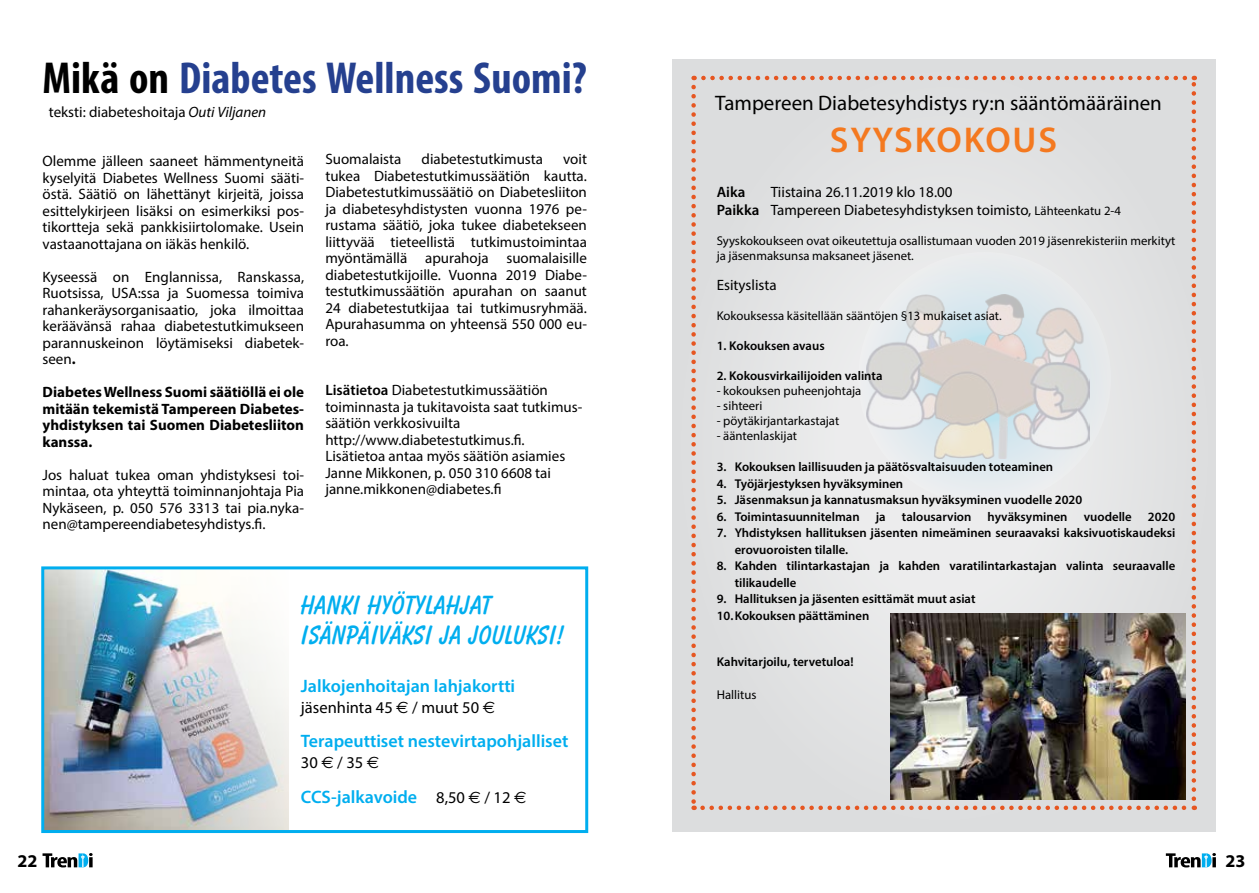
<style>
.page{position:relative;width:1259px;height:893px;background:#fff}
.page>*{position:absolute;margin:0;border:0;box-sizing:border-box;transform-origin:0 0}
.t1{font:700 condensed 45px "Myriad Pro";color:#25408f}
.t2{font:600 36px "Myriad Pro";letter-spacing:.05em;color:#f47920}
.t3{font:700 27px/30px "Balloon BT";color:#00aeef}
.t4{font:21px "Myriad Pro";color:#000}
.t5{font:600 18px "Myriad Pro";color:#00aeef}
.t6{font:700 18px "Myriad Pro";color:#000}
.t7{font:16.5px "Myriad Pro";color:#000}
.t8{font:15px/16.5px "Myriad Pro";color:#000;text-align:justify}
.t9{font:700 15px/16.5px "Myriad Pro";color:#000;text-align:justify}
.t10{font:600 15px "Myriad Pro";color:#000}
.t11{font:600 12.75px/16.5px "Myriad Pro";color:#000}
.t12{font:12.75px/15px "Myriad Pro";color:#000}
.s1{color:#000}
.s2{font-style:italic}
.s3{font-weight:700}
.s4{font-weight:600}
.s5{font-family:"Euro Sans"}
.s6{font-weight:400;font-size:16.5px;color:#000}
.s7{font-family:"Euro Sans";font-weight:400;font-size:16.5px;color:#000}
.s8{font-size:12.75px}
</style>
<div class="page">
<svg style="left:43px;top:853px;width:50px;height:14px"></svg>
<svg style="left:1165px;top:853px;width:51px;height:14px"></svg>
<img style="left:45px;top:570px;width:243px;height:259px">
<div style="left:672px;top:60px;width:544px;height:772px;background:#dcddde"></div>
<img style="left:890px;top:613px;width:296px;height:187px">
<div style="left:858px;top:252px;width:253px;height:253px;background:#e7ebef;border-radius:50%"></div>
<img style="left:866px;top:294px;width:223px;height:165px">
<svg style="left:691px;top:87px;width:5px;height:723px"></svg>
<svg style="left:702px;top:806px;width:492px;height:4px"></svg>
<svg style="left:1191px;top:76px;width:5px;height:723px"></svg>
<svg style="left:693px;top:76px;width:492px;height:4px"></svg>
<div style="left:41px;top:566px;width:547px;height:267px;border:3px solid #00aeef"></div>
<h1 class="t1" style="left:43px;top:50px;width:546px"><span class="s1">Mikä on</span> Diabetes Wellness Suomi?</h1>
<p class="t8" style="left:49px;top:104px;width:219px">teksti: diabeteshoitaja <span class="s2">Outi Viljanen</span></p>
<p class="t8" style="left:43px;top:153px;width:263px">Olemme jälleen saaneet hämmentyneitä kyselyitä Diabetes Wellness Suomi sääti&shy;östä. Säätiö on lähettänyt kirjeitä, joissa esittelykirjeen lisäksi on esimerkiksi pos&shy;tikortteja sekä pankkisiirtolomake. Usein vastaanottajana on iäkäs henkilö.</p>
<p class="t8" style="left:43px;top:268px;width:263px">Kyseessä on Englannissa, Ranskassa, Ruotsissa, USA:ssa ja Suomessa toimiva rahankeräysorganisaatio, joka ilmoittaa keräävänsä rahaa diabetestutkimukseen parannuskeinon löytämiseksi diabetek&shy;seen<span class="s3">.</span></p>
<p class="t9" style="left:43px;top:384px;width:263px">Diabetes Wellness Suomi säätiöllä ei ole mitään tekemistä Tampereen Diabetes&shy;yhdistyksen tai Suomen Diabetesliiton kanssa.</p>
<p class="t8" style="left:43px;top:466px;width:263px">Jos haluat tukea oman yhdistyksesi toi&shy;mintaa, ota yhteyttä toiminnanjohtaja Pia Nykäseen, p. 050 576 3313 tai pia.nyka&shy;nen@tampereendiabetesyhdistys.fi.</p>
<p class="t8" style="left:325px;top:151px;width:78px">Suomalaista</p>
<p class="t8" style="left:421px;top:151px;width:123px">diabetestutkimusta</p>
<p class="t8" style="left:325px;top:151px;width:263px;text-indent:238px">voit tukea Diabetestutkimussäätiön kautta.<br>Diabetestutkimussäätiö on Diabetesliiton ja diabetesyhdistysten vuonna 1976 pe&shy;rustama säätiö, joka tukee diabetekseen liittyvää tieteellistä tutkimustoimintaa myöntämällä apurahoja suomalaisille diabetestutkijoille. Vuonna 2019 Diabe&shy;testutkimussäätiön apurahan on saanut 24 diabetestutkijaa tai tutkimusryhmää.<br>Apurahasumma on yhteensä 550 000 eu&shy;roa.</p>
<p class="t8" style="left:325px;top:382px;width:258px;text-align:left"><span class="s4">Lisätietoa</span> Diabetestutkimussäätiön toiminnasta ja tukitavoista saat tutkimus&shy;säätiön verkkosivuilta http://www.diabetestutkimus.fi.<br>Lisätietoa antaa myös säätiön asiamies Janne Mikkonen, p. 050 310 6608 tai janne.mikkonen@diabetes.fi</p>
<h3 class="t3" style="left:301px;top:589px;width:265px">HANKI HYÖTYLAHJAT<br>ISÄNPÄIVÄKSI JA JOULUKSI!</h3>
<p class="t5" style="left:301px;top:674px;width:216px">Jalkojenhoitajan lahjakortti</p>
<p class="t7" style="left:301px;top:697px;width:196px">jäsenhinta 45 <span class="s5">€</span> / muut 50 <span class="s5">€</span></p>
<p class="t5" style="left:301px;top:730px;width:269px">Terapeuttiset nestevirtapohjalliset</p>
<p class="t7" style="left:301px;top:753px;width:80px">30 <span class="s5">€</span> / 35 <span class="s5">€</span></p>
<p class="t5" style="left:301px;top:785px;width:227px">CCS-jalkavoide <span class="s6">8,50</span> <span class="s7">€</span> <span class="s6">/ 12</span> <span class="s7">€</span></p>
<h3 class="t4" style="left:715px;top:90px;width:448px">Tampereen Diabetesyhdistys ry:n sääntömääräinen</h3>
<h2 class="t2" style="left:830px;top:117px;width:229px">SYYSKOKOUS</h2>
<p class="t8" style="left:716px;top:182px;width:406px;line-height:18px;text-indent:54px">Tiistaina 26.11.2019 klo 18.00<br><span class="s4">Paikka</span> Tampereen Diabetesyhdistyksen toimisto, <span class="s8">Lähteenkatu 2-4</span></p>
<p class="t12" style="left:716px;top:233px;width:460px">Syyskokoukseen ovat oikeutettuja osallistumaan vuoden 2019 jäsenrekisteriin merkityt ja jäsenmaksunsa maksaneet jäsenet.</p>
<p class="t8" style="left:716px;top:276px;width:62px">Esityslista</p>
<p class="t12" style="left:716px;top:308px;width:286px">Kokouksessa käsitellään sääntöjen §13 mukaiset asiat.</p>
<p class="t11" style="left:716px;top:337px;width:109px">1. Kokouksen avaus</p>
<p class="t11" style="left:716px;top:367px;width:167px">2. Kokousvirkailijoiden valinta</p>
<p class="t12" style="left:716px;top:383px;width:146px">- kokouksen puheenjohtaja</p>
<p class="t12" style="left:716px;top:398px;width:47px">- sihteeri</p>
<p class="t12" style="left:716px;top:413px;width:124px">- pöytäkirjantarkastajat</p>
<p class="t12" style="left:716px;top:428px;width:82px">- ääntenlaskijat</p>
<p class="t11" style="left:716px;top:458px;width:338px">3. Kokouksen laillisuuden ja päätösvaltaisuuden toteaminen</p>
<p class="t11" style="left:716px;top:475px;width:188px">4. Työjärjestyksen hyväksyminen</p>
<p class="t11" style="left:716px;top:491px;width:367px">5. Jäsenmaksun ja kannatusmaksun hyväksyminen vuodelle 2020</p>
<p class="t11" style="left:716px;top:508px;width:144px">6. Toimintasuunnitelman</p>
<p class="t11" style="left:876px;top:508px;width:11px">ja</p>
<p class="t11" style="left:902px;top:508px;width:71px">talousarvion</p>
<p class="t11" style="left:987px;top:508px;width:81px">hyväksyminen</p>
<p class="t11" style="left:1083px;top:508px;width:50px">vuodelle</p>
<p class="t11" style="left:1148px;top:508px;width:29px">2020</p>
<p class="t11" style="left:734px;top:524px;width:442px;text-indent:-18px">7. Yhdistyksen hallituksen jäsenten nimeäminen seuraavaksi kaksivuotiskaudeksi erovuoroisten tilalle.</p>
<p class="t11" style="left:734px;top:557px;width:442px;text-indent:-18px">8. Kahden tilintarkastajan ja kahden varatilintarkastajan valinta seuraavalle tilikaudelle</p>
<p class="t11" style="left:716px;top:590px;width:260px">9. Hallituksen ja jäsenten esittämät muut asiat<br>10.Kokouksen päättäminen</p>
<p class="t11" style="left:716px;top:653px;width:138px">Kahvitarjoilu, tervetuloa!</p>
<p class="t12" style="left:716px;top:687px;width:41px">Hallitus</p>
<p class="t10" style="left:716px;top:182px;width:30px">Aika</p>
<p class="t6" style="left:18px;top:849px;width:21px">22</p>
<p class="t6" style="left:1225px;top:849px;width:21px">23</p>
</div>
